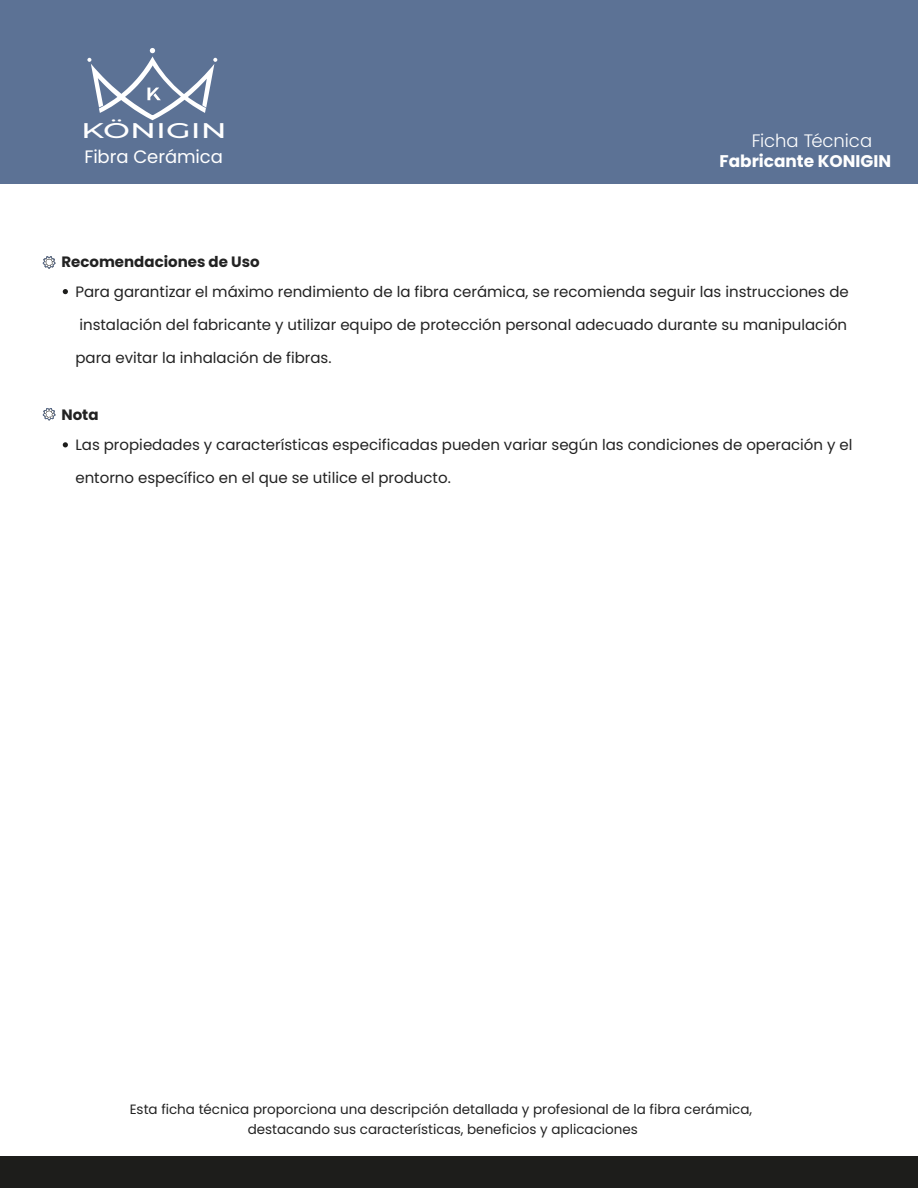
<style>
.page{position:relative;width:918px;height:1188px;background:#fff}
.page>*{position:absolute;margin:0;border:0;box-sizing:border-box;transform-origin:0 0}
.t1{font:500 21.3px "Montserrat";color:#fff;scale:1.51 1}
.t2{font:18px "Poppins";letter-spacing:-.005em;color:#fff}
.t3{font:300 18px "Poppins";letter-spacing:-.005em;color:#fff}
.t4{font:700 16.95px "Poppins";color:#fff}
.t5{font:15px "Poppins";color:#222}
.t6{font:700 15px "Poppins";color:#222}
.t7{font:13.5px/19.5px "Poppins";color:#222;text-align:center}
</style>
<div class="page">
<div style="left:0;top:1156px;width:918px;height:32px;background:#1d1d1b"></div>
<div style="left:0;top:0;width:918px;height:184px;background:#5c7295"></div>
<svg style="left:63px;top:289px;width:5px;height:5px"></svg>
<svg style="left:63px;top:442px;width:5px;height:5px"></svg>
<svg style="left:43px;top:256px;width:12px;height:13px"></svg>
<svg style="left:43px;top:408px;width:12px;height:12px"></svg>
<svg style="left:87px;top:48px;width:130px;height:72px"></svg>
<h1 class="t1" style="left:81px;top:115px;width:98px">KÖNIGIN</h1>
<p class="t2" style="left:85px;top:147px;width:140px">Fibra Cerámica</p>
<p class="t3" style="left:752px;top:131px;width:122px">Ficha Técnica</p>
<p class="t4" style="left:719px;top:151px;width:173px">Fabricante KONIGIN</p>
<p class="t6" style="left:61px;top:253px;width:200px">Recomendaciones de Uso</p>
<p class="t5" style="left:75px;top:283px;width:775px">Para garantizar el máximo rendimiento de la fibra cerámica, se recomienda seguir las instrucciones de</p>
<p class="t5" style="left:79px;top:316px;width:769px">instalación del fabricante y utilizar equipo de protección personal adecuado durante su manipulación</p>
<p class="t5" style="left:75px;top:349px;width:258px">para evitar la inhalación de fibras.</p>
<p class="t6" style="left:61px;top:406px;width:39px">Nota</p>
<p class="t5" style="left:75px;top:436px;width:779px">Las propiedades y características especificadas pueden variar según las condiciones de operación y el</p>
<p class="t5" style="left:75px;top:469px;width:377px">entorno específico en el que se utilice el producto.</p>
<p class="t7" style="left:130px;top:1100px;width:624px">Esta ficha técnica proporciona una descripción detallada y profesional de la fibra cerámica, destacando sus características, beneficios y aplicaciones</p>
</div>
